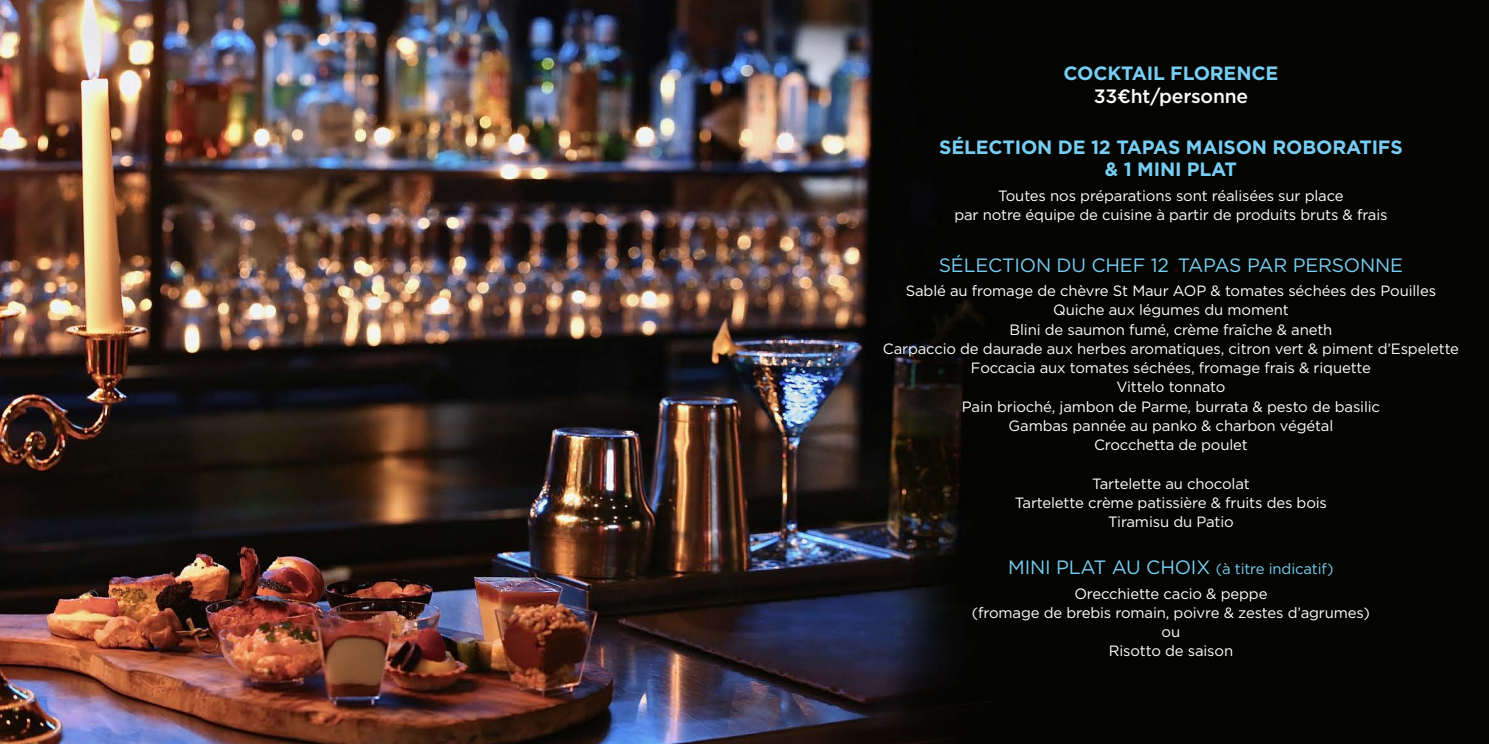
<style>
.page{position:relative;width:1489px;height:745px;background:#fff}
.page>*{position:absolute;margin:0;border:0;box-sizing:border-box;transform-origin:0 0}
.t1{font:700 19.25px/22.8px "Gotham";letter-spacing:-.01em;color:#77cdf4;text-align:center}
.t2{font:19.25px "Gotham";letter-spacing:-.01em;color:#77cdf4}
.t3{font:500 19.25px "Gotham";letter-spacing:-.01em;color:#fff}
.t4{font:14.88px/19.2px "Gotham";letter-spacing:-.01em;color:#fff;text-align:center}
.s1{font-size:19.25px;color:#77cdf4}
.s2{color:#77cdf4}
</style>
<div class="page">
<img style="left:0;top:0;width:1488px;height:743px">
<p class="t1" style="left:1063px;top:62px;width:216px">COCKTAIL FLORENCE</p>
<p class="t3" style="left:1093px;top:84px;width:156px">33€ht/personne</p>
<p class="t1" style="left:939px;top:135px;width:465px">SÉLECTION DE 12 TAPAS MAISON ROBORATIFS &amp; 1 MINI PLAT</p>
<p class="t4" style="left:954px;top:185px;width:434px">Toutes nos préparations sont réalisées sur place<br>par notre équipe de cuisine à partir de produits bruts &amp; frais</p>
<p class="t2" style="left:938px;top:252px;width:465px">SÉLECTION DU CHEF 12 TAPAS PAR PERSONNE</p>
<p class="t4" style="left:882px;top:281px;width:577px">Sablé au fromage de chèvre St Maur AOP &amp; tomates séchées des Pouilles Quiche aux légumes du moment<br>Blini de saumon fumé, crème fraîche &amp; aneth<br>Carpaccio de daurade aux herbes aromatiques, citron vert &amp; piment d’Espelette Foccacia aux tomates séchées, fromage frais &amp; riquette<br>Vittelo tonnato<br>Pain brioché, jambon de Parme, burrata &amp; pesto de basilic<br>Gambas pannée au panko &amp; charbon végétal<br>Crocchetta de poulet</p>
<p class="t4" style="left:1014px;top:473px;width:313px">Tartelette au chocolat<br>Tartelette crème patissière &amp; fruits des bois<br>Tiramisu du Patio</p>
<p class="t4" style="left:1008px;top:556px;width:327px;line-height:24.2px"><span class="s1">MINI PLAT AU CHOIX</span> <span class="s2">(à titre indicatif)<br></span>Orecchiette cacio &amp; peppe</p>
<p class="t4" style="left:971px;top:602px;width:399px">(fromage de brebis romain, poivre &amp; zestes d’agrumes) ou<br>Risotto de saison</p>
</div>
